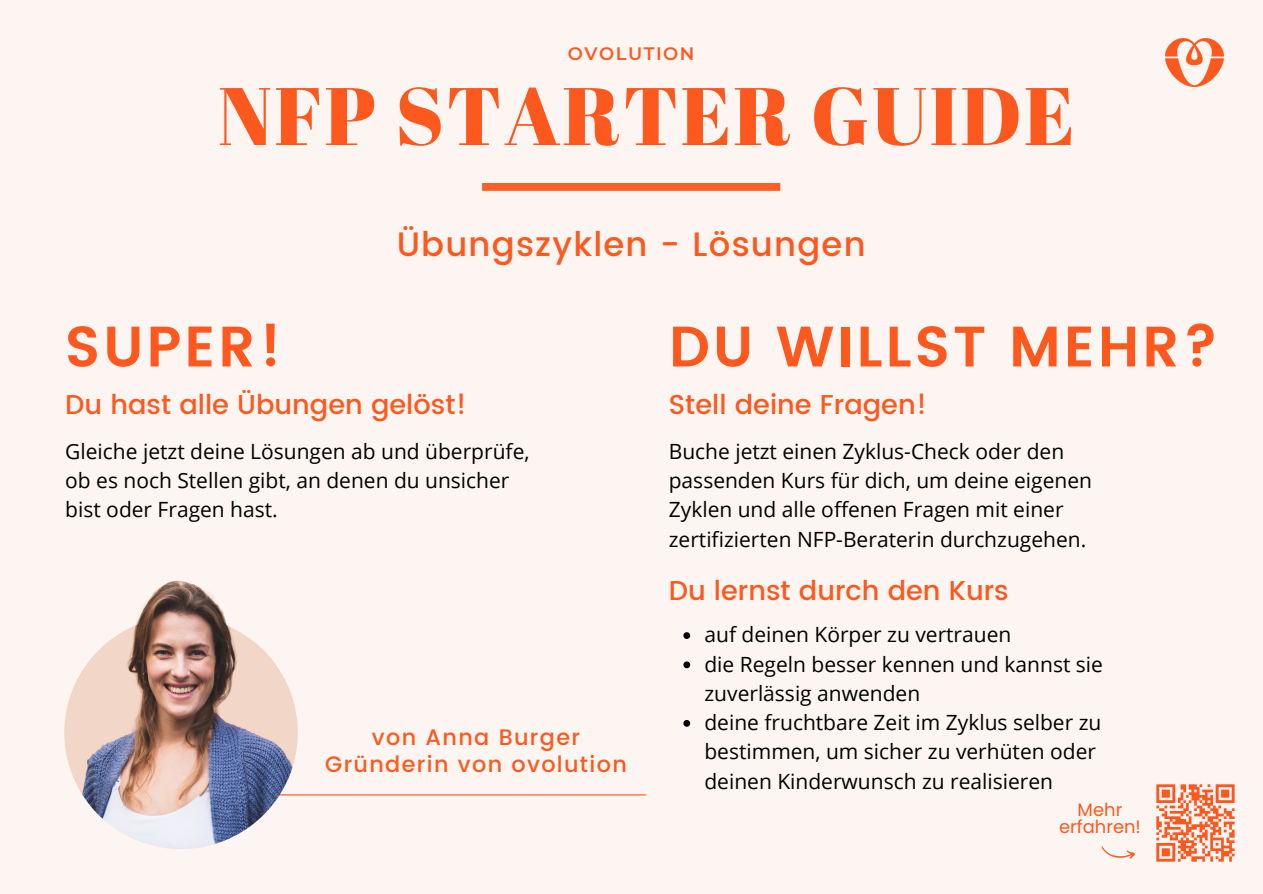
<style>
.page{position:relative;width:1263px;height:894px;background:#fff}
.page>*{position:absolute;margin:0;border:0;box-sizing:border-box;transform-origin:0 0}
.t1{font:81.3px "Abril Fatface";letter-spacing:.025em;color:#fd591f}
.t2{font:600 57px "Poppins";letter-spacing:.05em;color:#fd591f}
.t3{font:500 33.9px "Poppins";letter-spacing:.035em;color:#fd591f}
.t4{font:500 27.3px "Poppins";color:#fd591f}
.t5{font:500 22.35px "Poppins";letter-spacing:.06em;color:#fd591f}
.t6{font:21px/29.2px "Open Sans";color:#010101}
.t7{font:18px "Poppins";color:#fd591f}
.t8{font:600 18px "Montserrat";letter-spacing:.085em;color:#fd591f}
</style>
<div class="page">
<div style="left:0;top:0;width:1263px;height:893px;background:#fcf5f2"></div>
<div style="left:482px;top:183px;width:298px;height:8px;background:#fc5f28"></div>
<hr style="left:116px;top:794px;width:530px;height:1px;background:#fd591f">
<img style="left:65px;top:580px;width:233px;height:267px">
<svg style="left:1101px;top:846px;width:34px;height:13px"></svg>
<img style="left:1156px;top:784px;width:79px;height:78px">
<svg style="left:683px;top:632px;width:7px;height:6px"></svg>
<svg style="left:683px;top:661px;width:7px;height:7px"></svg>
<svg style="left:683px;top:720px;width:7px;height:6px"></svg>
<img style="left:1166px;top:39px;width:57px;height:47px">
<p class="t8" style="left:568px;top:42px;width:128px">OVOLUTION</p>
<p class="t1" style="left:218px;top:59px;width:858px">NFP STARTER GUIDE</p>
<p class="t2" style="left:65px;top:313px;width:219px">SUPER!</p>
<p class="t3" style="left:397px;top:224px;width:470px">Übungszyklen - Lösungen</p>
<p class="t2" style="left:669px;top:313px;width:551px">DU WILLST MEHR?</p>
<p class="t4" style="left:65px;top:388px;width:403px">Du hast alle Übungen gelöst!</p>
<p class="t6" style="left:65px;top:436px;width:466px">Gleiche jetzt deine Lösungen ab und überprüfe, ob es noch Stellen gibt, an denen du unsicher bist oder Fragen hast.</p>
<p class="t5" style="left:372px;top:724px;width:210px">von Anna Burger</p>
<p class="t5" style="left:325px;top:751px;width:303px">Gründerin von ovolution</p>
<p class="t4" style="left:669px;top:388px;width:260px">Stell deine Fragen!</p>
<p class="t6" style="left:669px;top:436px;width:425px">Buche jetzt einen Zyklus-Check oder den passenden Kurs für dich, um deine eigenen Zyklen und alle offenen Fragen mit einer zertifizierten NFP-Beraterin durchzugehen.</p>
<p class="t4" style="left:669px;top:574px;width:341px">Du lernst durch den Kurs</p>
<p class="t6" style="left:704px;top:619px;width:308px">auf deinen Körper zu vertrauen</p>
<p class="t6" style="left:704px;top:648px;width:400px">die Regeln besser kennen und kannst sie zuverlässig anwenden</p>
<p class="t6" style="left:704px;top:707px;width:398px">deine fruchtbare Zeit im Zyklus selber zu bestimmen, um sicher zu verhüten oder deinen Kinderwunsch zu realisieren</p>
<p class="t7" style="left:1078px;top:796px;width:46px">Mehr</p>
<p class="t7" style="left:1059px;top:814px;width:83px">erfahren!</p>
</div>
